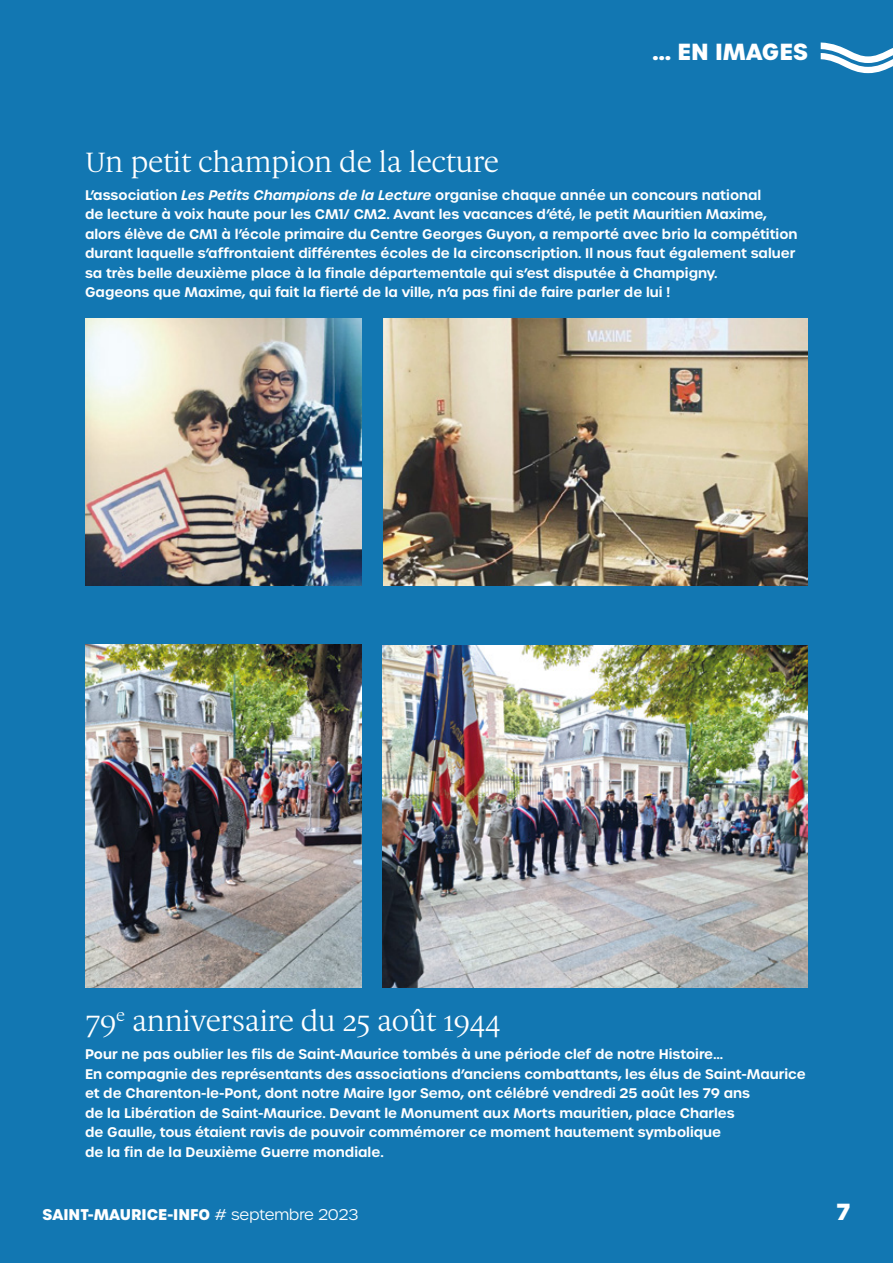
<style>
.page{position:relative;width:893px;height:1263px;background:#1277b2}
.page>*{position:absolute;margin:0;border:0;box-sizing:border-box;transform-origin:0 0}
.t1{font:30px "Gauthier FY";letter-spacing:-.01em;color:#fff}
.t2{font:700 22.5px "Urbane";color:#fff}
.t3{font:700 15px "Urbane";color:#fff}
.t4{font:600 13.5px/19.5px "Urbane";color:#fff}
.s1{font-style:italic}
.s2{font-weight:300}
</style>
<div class="page">
<svg style="left:821px;top:43px;width:72px;height:30px"></svg>
<img style="left:383px;top:318px;width:425px;height:268px">
<img style="left:85px;top:318px;width:276px;height:268px">
<img style="left:383px;top:645px;width:425px;height:343px">
<img style="left:85px;top:645px;width:276px;height:343px">
<h2 class="t2" style="left:652px;top:36px;width:157px">… EN IMAGES</h2>
<h1 class="t1" style="left:85px;top:143px;width:415px">Un petit champion de la lecture</h1>
<p class="t4" style="left:85px;top:185px;width:714px">L’association <span class="s1">Les Petits Champions de la Lecture</span> organise chaque année un concours national<br>de lecture à voix haute pour les CM1/ CM2. Avant les vacances d’été, le petit Mauritien Maxime, alors élève de CM1 à l’école primaire du Centre Georges Guyon, a remporté avec brio la compétition durant laquelle s’affrontaient différentes écoles de la circonscription. Il nous faut également saluer sa très belle deuxième place à la finale départementale qui s’est disputée à Champigny.<br>Gageons que Maxime, qui fait la fierté de la ville, n’a pas fini de faire parler de lui !</p>
<h1 class="t1" style="left:85px;top:1003px;width:417px">79<sup>e</sup> anniversaire du 25 août 1944</h1>
<p class="t4" style="left:85px;top:1044px;width:722px">Pour ne pas oublier les fils de Saint-Maurice tombés à une période clef de notre Histoire…<br>En compagnie des représentants des associations d’anciens combattants, les élus de Saint-Maurice et de Charenton-le-Pont, dont notre Maire Igor Semo, ont célébré vendredi 25 août les 79 ans<br>de la Libération de Saint-Maurice. Devant le Monument aux Morts mauritien, place Charles<br>de Gaulle, tous étaient ravis de pouvoir commémorer ce moment hautement symbolique<br>de la fin de la Deuxième Guerre mondiale.</p>
<p class="t3" style="left:43px;top:1204px;width:317px">SAINT-MAURICE-INFO <span class="s2"># septembre 2023</span></p>
<h2 class="t2" style="left:837px;top:1197px;width:15px">7</h2>
</div>
